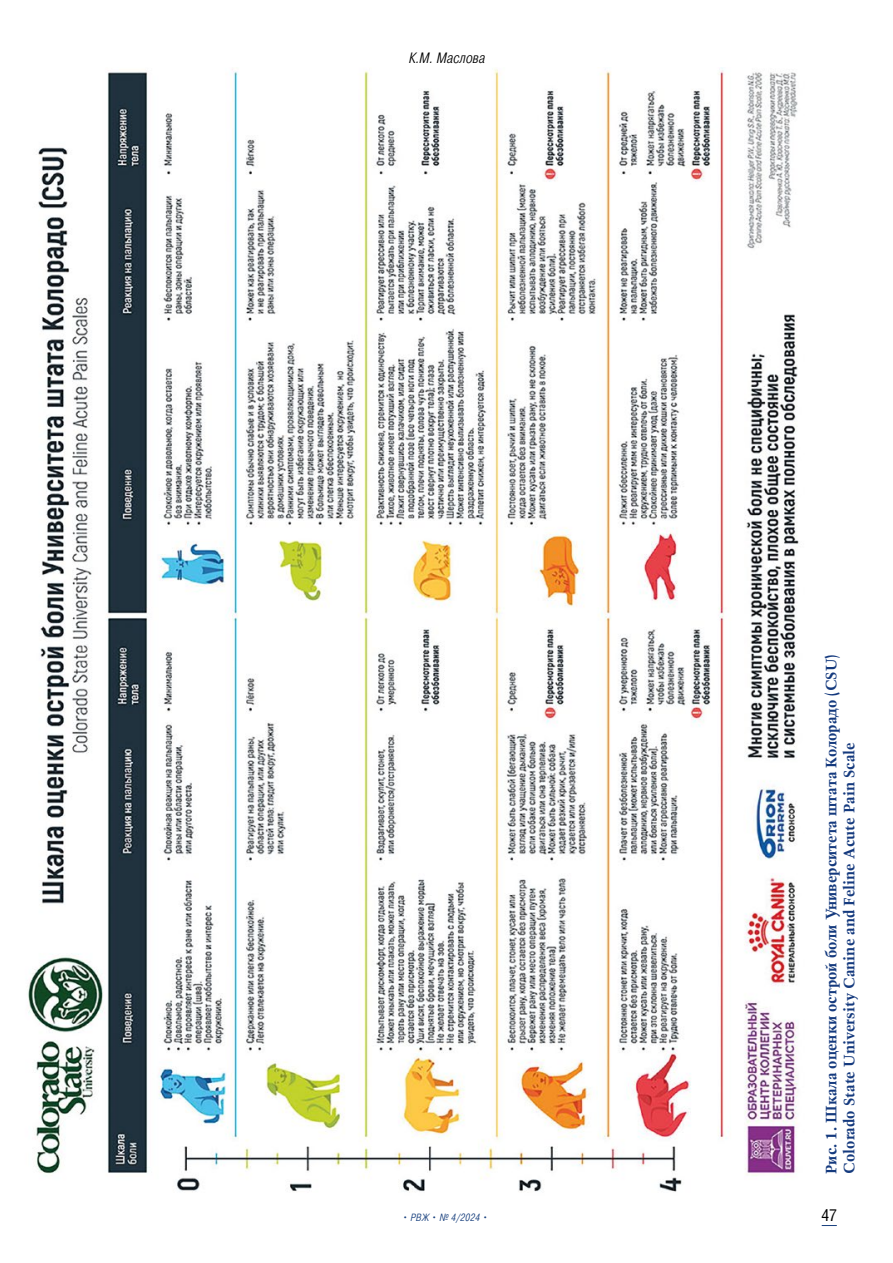
<style>
.page{position:relative;width:893px;height:1263px;background:#fff}
.page>*{position:absolute;margin:0;border:0;box-sizing:border-box;transform-origin:0 0}
.t1{font:16.5px "Helios Cond";color:#000}
.t2{font:700 15px/18px "Talisman";color:#153a7e}
.t3{font:italic 300 15px "Pragmatica Cond";color:#000}
.t4{font:italic 300 10.5px "Pragmatica Cond";letter-spacing:.02em;color:#18407e}
</style>
<div class="page">
<svg style="left:822px;top:1225px;width:15px;height:1px"></svg>
<img style="left:28px;top:68px;width:771px;height:1124px">
<p class="t3" style="left:409px;top:49px;width:78px">К.М. Маслова</p>
<p class="t2" style="left:822px;top:1174px;width:520px;rotate:-90deg">Рис. 1. Шкала оценки острой боли Университета штата Колорадо (CSU)<br>Colorado State University Canine and Feline Acute Pain Scale</p>
<p class="t4" style="left:403px;top:1211px;width:86px">• РВЖ • № 4/2024 •</p>
<p class="t1" style="left:821px;top:1205px;width:17px">47</p>
</div>
